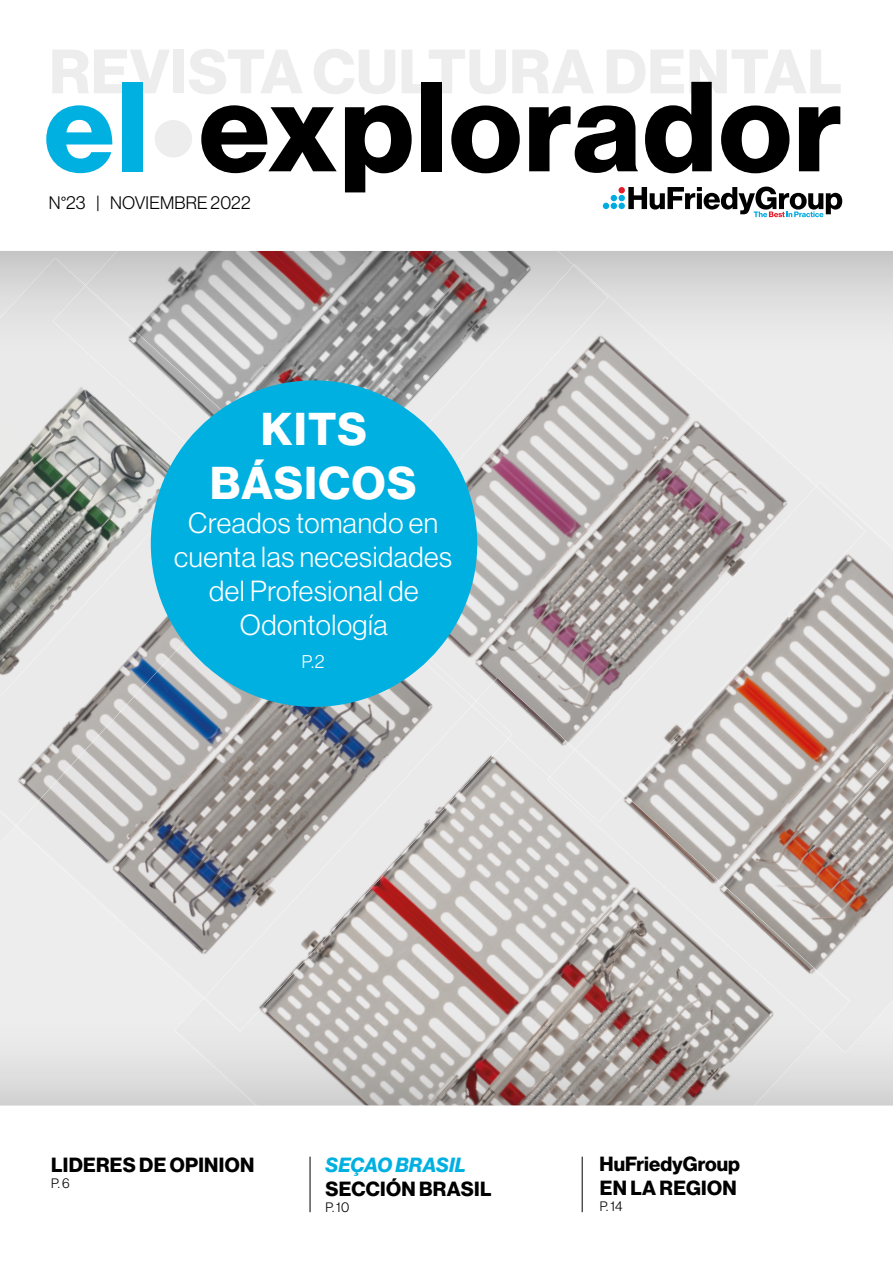
<style>
.page{position:relative;width:893px;height:1263px;background:#fff}
.page>*{position:absolute;margin:0;border:0;box-sizing:border-box;transform-origin:0 0}
.t1{font:125.1px "N Haas Grotesk DS Pro 75 Bd";letter-spacing:.02em;color:#000}
.t2{font:45px/54px "N Haas Grotesk DS Pro 75 Bd";letter-spacing:.035em;color:#fff;text-align:center}
.t3{font:28.5px/34.2px "N Haas Grotesk DS Pro 45 Lt";letter-spacing:.02em;color:#fff;text-align:center}
.t4{font:20.1px/24.2px "N Haas Grotesk DS Pro 75 Bd";letter-spacing:.015em;color:#000}
.t5{font:20.1px "N Haas Grotesk DS Pro 76 Bd It";letter-spacing:.015em;color:#00b0e1}
.t6{font:18px "N Haas Grotesk DS Pro 45 Lt";color:#fff}
.t7{font:17.7px "N Haas Grotesk DS Pro 45 Lt";letter-spacing:.01em;color:#000}
.t8{font:13.35px "N Haas Grotesk DS Pro 45 Lt";color:#000}
.s1{color:#00b0e1}
.s2{color:#ededed}
</style>
<div class="page">
<div style="left:0;top:240px;width:893px;height:866px;background:#000;opacity:.3"></div>
<div style="left:151px;top:380px;width:326px;height:327px;background:#00b0e1;border-radius:50%"></div>
<hr style="left:310px;top:1156px;width:1px;height:56px;background:#000">
<hr style="left:582px;top:1156px;width:1px;height:56px;background:#000">
<div style="left:618px;top:203px;width:7px;height:6px;background:#00abe1;border-radius:50%"></div>
<div style="left:618px;top:195px;width:7px;height:6px;background:#00abe1;border-radius:50%"></div>
<svg style="left:603px;top:195px;width:14px;height:14px"></svg>
<div style="left:618px;top:187px;width:7px;height:6px;background:#e51d2b;border-radius:50%"></div>
<svg style="left:628px;top:187px;width:214px;height:30px"></svg>
<h1 class="t1" style="left:44px;top:54px;width:799px"><span class="s1">el</span><span class="s2">•</span>explorador</h1>
<p class="t7" style="left:49px;top:193px;width:203px">N°23 | NOVIEMBRE 2022</p>
<h2 class="t2" style="left:210px;top:402px;width:208px">KITS<br>BÁSICOS</h2>
<p class="t3" style="left:174px;top:506px;width:279px">Creados tomando en cuenta las necesidades del Profesional de<br>Odontología</p>
<p class="t6" style="left:302px;top:652px;width:24px">P.2</p>
<p class="t4" style="left:51px;top:1153px;width:205px">LIDERES DE OPINION</p>
<p class="t8" style="left:51px;top:1176px;width:20px">P. 6</p>
<p class="t5" style="left:325px;top:1153px;width:142px">SEÇAO BRASIL</p>
<p class="t4" style="left:325px;top:1177px;width:168px">SECCIÓN BRASIL</p>
<p class="t8" style="left:325px;top:1200px;width:25px">P. 10</p>
<p class="t4" style="left:600px;top:1152px;width:142px">HuFriedyGroup<br>EN LA REGION</p>
<p class="t8" style="left:600px;top:1199px;width:25px">P. 14</p>
</div>
